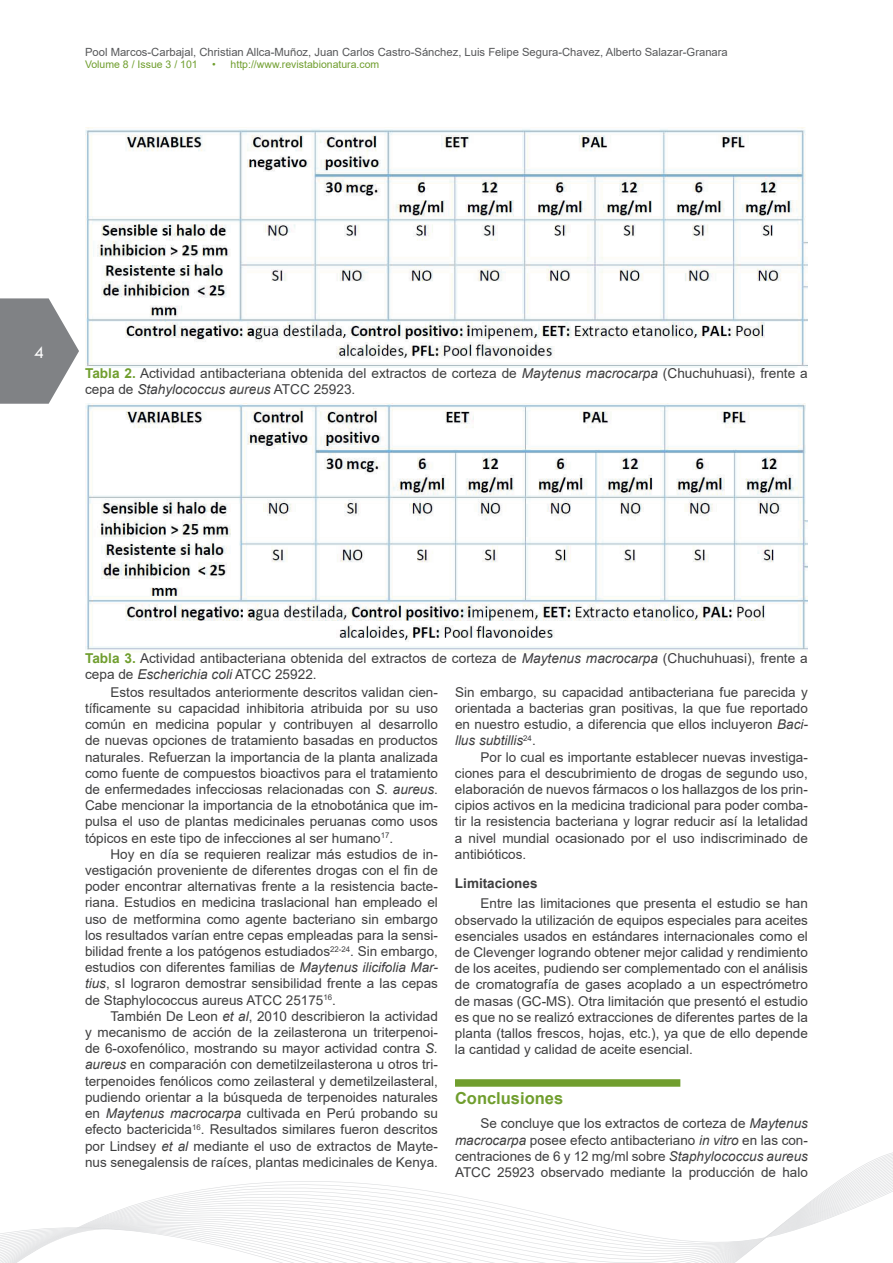
<style>
.page{position:relative;width:893px;height:1263px;background:#fff}
.page>*{position:absolute;margin:0;border:0;box-sizing:border-box;transform-origin:0 0}
.t1{font:18px "Tw Cen";color:#fff}
.t2{font:700 16.5px "Arial";color:#709e2e}
.t3{font:13.65px/16.4px "Arial";color:#3e3e3f}
.t4{font:13.5px/16.2px "Arial";color:#3e3e3f;text-align:justify}
.t5{font:700 13.5px "Arial";color:#3e3e3f}
.t6{font:11.25px "Arial";color:#57585a}
.t7{font:10.5px "Arial";color:#709e2e}
.s1{font-weight:700;color:#709e2e}
.s2{font-style:italic}
</style>
<div class="page">
<svg style="left:0;top:298px;width:79px;height:106px"></svg>
<svg style="left:0;top:1152px;width:893px;height:111px"></svg>
<div style="left:455px;top:1079px;width:225px;height:8px;background:#709e2e"></div>
<img style="left:85px;top:128px;width:723px;height:240px">
<img style="left:85px;top:404px;width:723px;height:248px">
<p class="t6" style="left:85px;top:44px;width:644px">Pool Marcos-Carbajal, Christian Allca-Muñoz, Juan Carlos Castro-Sánchez, Luis Felipe Segura-Chavez, Alberto Salazar-Granara</p>
<p class="t7" style="left:85px;top:57px;width:114px">Volume 8 / Issue 3 / 101</p>
<p class="t7" style="left:212px;top:57px;width:169px">• http://www.revistabionatura.com</p>
<h1 class="t1" style="left:34px;top:341px;width:11px">4</h1>
<p class="t3" style="left:85px;top:364px;width:724px"><span class="s1">Tabla 2.</span> Actividad antibacteriana obtenida del extractos de corteza de <span class="s2">Maytenus macrocarpa</span> (Chuchuhuasi), frente a cepa de <span class="s2">Stahylococcus aureus</span> ATCC 25923.</p>
<p class="t3" style="left:85px;top:650px;width:724px"><span class="s1">Tabla 3.</span> Actividad antibacteriana obtenida del extractos de corteza de <span class="s2">Maytenus macrocarpa</span> (Chuchuhuasi), frente a cepa de <span class="s2">Escherichia coli</span> ATCC 25922.</p>
<p class="t4" style="left:85px;top:684px;width:354px;text-indent:26px">Estos resultados anteriormente descritos validan cien&shy;tíficamente su capacidad inhibitoria atribuida por su uso común en medicina popular y contribuyen al desarrollo de nuevas opciones de tratamiento basadas en productos naturales. Refuerzan la importancia de la planta analizada como fuente de compuestos bioactivos para el tratamiento de enfermedades infecciosas relacionadas con <span class="s2">S. aureus</span>.<br>Cabe mencionar la importancia de la etnobotánica que im&shy;pulsa el uso de plantas medicinales peruanas como usos tópicos en este tipo de infecciones al ser humano<sup>17</sup>.</p>
<p class="t4" style="left:85px;top:846px;width:354px;text-indent:26px">Hoy en día se requieren realizar más estudios de in&shy;vestigación proveniente de diferentes drogas con el fin de poder encontrar alternativas frente a la resistencia bacte&shy;riana. Estudios en medicina traslacional han empleado el uso de metformina como agente bacteriano sin embargo los resultados varían entre cepas empleadas para la sensi&shy;bilidad frente a los patógenos estudiados<sup>22-24</sup>. Sin embargo, estudios con diferentes familias de <span class="s2">Maytenus ilicifolia Mar&shy;tius</span>, sI lograron demostrar sensibilidad frente a las cepas de Staphylococcus aureus ATCC 25175<sup>16</sup>.</p>
<p class="t4" style="left:85px;top:1008px;width:354px;text-indent:26px">También De Leon <span class="s2">et al</span>, 2010 describieron la actividad y mecanismo de acción de la zeilasterona un triterpenoi&shy;de 6-oxofenólico, mostrando su mayor actividad contra <span class="s2">S. aureus</span> en comparación con demetilzeilasterona u otros tri&shy;terpenoides fenólicos como zeilasteral y demetilzeilasteral, pudiendo orientar a la búsqueda de terpenoides naturales en <span class="s2">Maytenus macrocarpa</span> cultivada en Perú probando su efecto bactericida<sup>16</sup>. Resultados similares fueron descritos por Lindsey <span class="s2">et al</span> mediante el uso de extractos de Mayte&shy;nus senegalensis de raíces, plantas medicinales de Kenya.</p>
<p class="t4" style="left:455px;top:684px;width:354px">Sin embargo, su capacidad antibacteriana fue parecida y orientada a bacterias gran positivas, la que fue reportado en nuestro estudio, a diferencia que ellos incluyeron <span class="s2">Baci&shy;llus subtillis</span><sup>24</sup>.</p>
<p class="t4" style="left:455px;top:749px;width:354px;text-indent:26px">Por lo cual es importante establecer nuevas investiga&shy;ciones para el descubrimiento de drogas de segundo uso, elaboración de nuevos fármacos o los hallazgos de los prin&shy;cipios activos en la medicina tradicional para poder comba&shy;tir la resistencia bacteriana y lograr reducir así la letalidad a nivel mundial ocasionado por el uso indiscriminado de antibióticos.</p>
<p class="t5" style="left:455px;top:874px;width:84px">Limitaciones</p>
<p class="t4" style="left:455px;top:895px;width:354px;text-indent:26px">Entre las limitaciones que presenta el estudio se han observado la utilización de equipos especiales para aceites esenciales usados en estándares internacionales como el de Clevenger logrando obtener mejor calidad y rendimiento de los aceites, pudiendo ser complementado con el análisis de cromatografía de gases acoplado a un espectrómetro de masas (GC-MS). Otra limitación que presentó el estudio es que no se realizó extracciones de diferentes partes de la planta (tallos frescos, hojas, etc.), ya que de ello depende la cantidad y calidad de aceite esencial.</p>
<p class="t2" style="left:455px;top:1086px;width:110px">Conclusiones</p>
<p class="t4" style="left:455px;top:1115px;width:354px;text-indent:26px">Se concluye que los extractos de corteza de <span class="s2">Maytenus macrocarpa</span> posee efecto antibacteriano <span class="s2">in vitro</span> en las con&shy;centraciones de 6 y 12 mg/ml sobre <span class="s2">Staphylococcus aureus </span>ATCC 25923 observado mediante la producción de halo</p>
</div>
